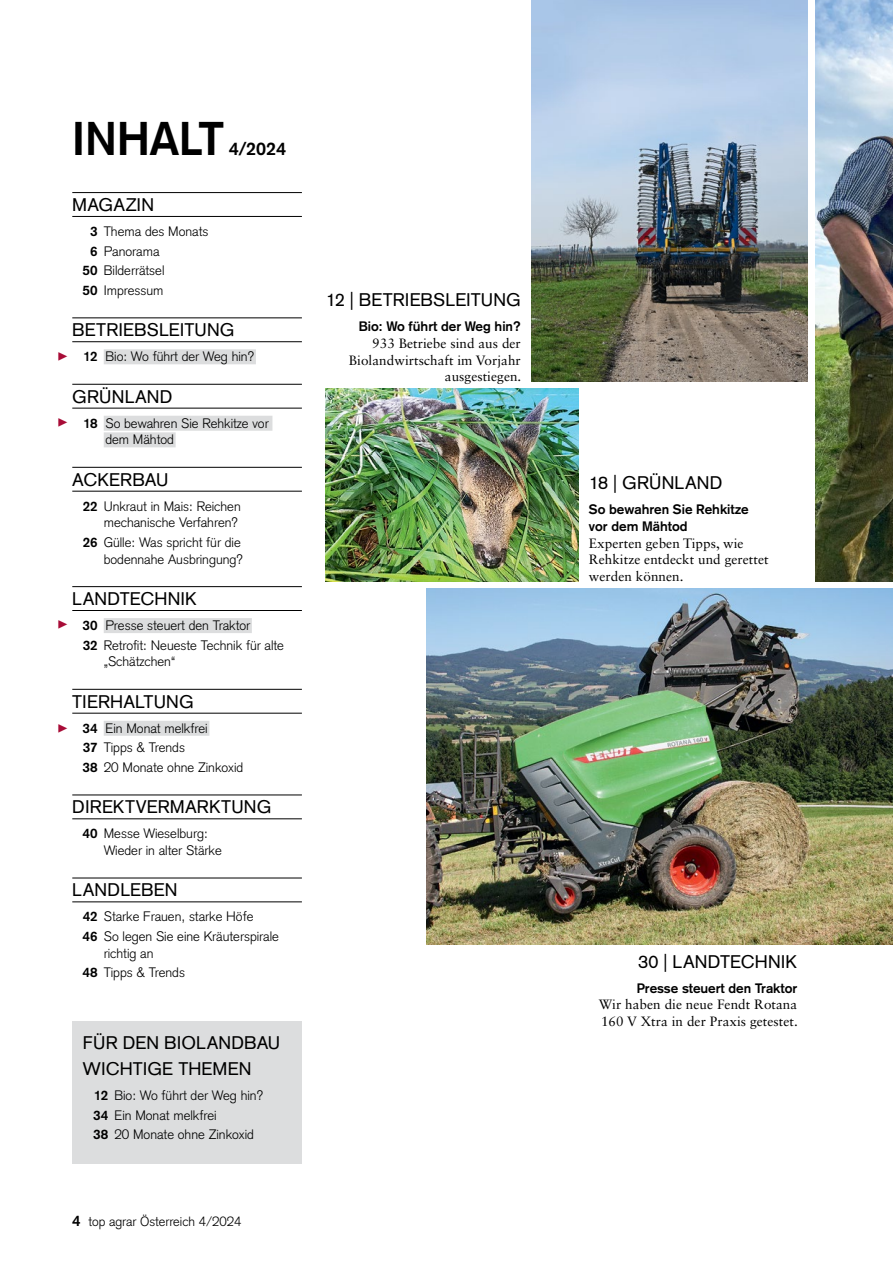
<style>
.page{position:relative;width:893px;height:1263px;background:#fff}
.page>*{position:absolute;margin:0;border:0;box-sizing:border-box;transform-origin:0 0}
.GT_Inhalt_Titel{font:700 46.5px "Basic Commercial LT Pro";color:#000}
.GT_Inhalt_Rubrik{font:18px/25.5px "Basic Commercial LT Pro";letter-spacing:.005em;color:#000}
.GT_Inhalt_Beschreibu{font:18px "Basic Commercial LT Pro";letter-spacing:.005em;color:#000}
.GT_Inhalt_Titel-2{font:700 18px "Basic Commercial LT Pro";color:#000}
.t1{font:18px "Minion Pro";color:#a80c37}
.GT_Inhalt{font:300 13.5px/16.6px "Basic Commercial LT Pro";color:#000}
.KM_Textanlauf{font:13.5px/16.6px "Sabon LT Std";letter-spacing:.005em;color:#000;text-align:right}
.t2{font:300 13.2px "Basic Commercial LT Pro";color:#000}
.s1{font-weight:700}
.s2{font-weight:700;font-size:15px}
.s3{font-family:"Basic Commercial LT Pro";font-weight:700}
</style>
<div class="page">
<img style="left:531px;top:0;width:277px;height:381px">
<img style="left:815px;top:0;width:78px;height:581px">
<img style="left:325px;top:388px;width:253px;height:193px">
<img style="left:426px;top:589px;width:467px;height:355px">
<hr style="left:72px;top:192px;width:230px;height:1px;background:#000">
<hr style="left:72px;top:216px;width:230px;height:1px;background:#000">
<hr style="left:72px;top:317px;width:230px;height:1px;background:#000">
<hr style="left:72px;top:341px;width:230px;height:1px;background:#000">
<div style="left:104px;top:349px;width:152px;height:15px;background:#dcddde"></div>
<hr style="left:72px;top:384px;width:230px;height:1px;background:#000">
<hr style="left:72px;top:408px;width:230px;height:1px;background:#000">
<div style="left:104px;top:416px;width:168px;height:15px;background:#dcddde"></div>
<div style="left:104px;top:432px;width:72px;height:15px;background:#dcddde"></div>
<hr style="left:72px;top:467px;width:230px;height:1px;background:#000">
<hr style="left:72px;top:491px;width:230px;height:1px;background:#000">
<hr style="left:72px;top:586px;width:230px;height:1px;background:#000">
<hr style="left:72px;top:610px;width:230px;height:1px;background:#000">
<div style="left:104px;top:618px;width:148px;height:15px;background:#dcddde"></div>
<hr style="left:72px;top:689px;width:230px;height:1px;background:#000">
<hr style="left:72px;top:713px;width:230px;height:1px;background:#000">
<div style="left:104px;top:721px;width:105px;height:15px;background:#dcddde"></div>
<hr style="left:72px;top:794px;width:230px;height:1px;background:#000">
<hr style="left:72px;top:818px;width:230px;height:1px;background:#000">
<hr style="left:72px;top:877px;width:230px;height:1px;background:#000">
<hr style="left:72px;top:901px;width:230px;height:1px;background:#000">
<div style="left:72px;top:1021px;width:230px;height:143px;background:#dcddde"></div>
<p class="GT_Inhalt_Titel" style="left:72px;top:111px;width:153px">INHALT</p>
<p class="GT_Inhalt_Titel-2" style="left:229px;top:138px;width:59px">4/2024</p>
<p class="GT_Inhalt_Rubrik" style="left:72px;top:192px;width:83px">MAGAZIN</p>
<p class="GT_Inhalt" style="left:90px;top:223px;width:120px"><span class="s1">3</span> Thema des Monats</p>
<p class="GT_Inhalt" style="left:90px;top:243px;width:71px"><span class="s1">6</span> Panorama</p>
<p class="GT_Inhalt" style="left:82px;top:262px;width:84px"><span class="s1">50</span> Bilderrätsel</p>
<p class="GT_Inhalt" style="left:82px;top:282px;width:83px"><span class="s1">50</span> Impressum</p>
<p class="GT_Inhalt_Rubrik" style="left:72px;top:317px;width:164px">BETRIEBSLEITUNG</p>
<p class="GT_Inhalt" style="left:83px;top:348px;width:172px"><span class="s1">12</span> Bio: Wo führt der Weg hin?</p>
<p class="GT_Inhalt_Rubrik" style="left:72px;top:383px;width:102px">GRÜNLAND</p>
<p class="GT_Inhalt" style="left:105px;top:415px;width:165px;text-indent:-22px"><span class="s1">18</span> So bewahren Sie Rehkitze vor dem Mähtod</p>
<p class="GT_Inhalt_Rubrik" style="left:72px;top:466px;width:98px">ACKERBAU</p>
<p class="GT_Inhalt" style="left:83px;top:498px;width:160px;text-align:right"><span class="s1">22</span> Unkraut in Mais: Reichen mechanische Verfahren?</p>
<p class="GT_Inhalt" style="left:83px;top:534px;width:162px;text-align:right"><span class="s1">26</span> Gülle: Was spricht für die bodennahe Ausbringung?</p>
<p class="GT_Inhalt_Rubrik" style="left:72px;top:586px;width:126px">LANDTECHNIK</p>
<p class="GT_Inhalt" style="left:82px;top:617px;width:169px"><span class="s1">30</span> Presse steuert den Traktor</p>
<p class="GT_Inhalt" style="left:104px;top:637px;width:182px;text-indent:-21px"><span class="s1">32</span> Retrofit: Neueste Technik für alte „Schätzchen“</p>
<p class="GT_Inhalt_Rubrik" style="left:72px;top:688px;width:123px">TIERHALTUNG</p>
<p class="GT_Inhalt" style="left:83px;top:720px;width:127px"><span class="s1">34</span> Ein Monat melkfrei</p>
<p class="GT_Inhalt" style="left:83px;top:739px;width:104px"><span class="s1">37</span> Tipps &amp; Trends</p>
<p class="GT_Inhalt" style="left:82px;top:759px;width:162px"><span class="s1">38</span> 20 Monate ohne Zinkoxid</p>
<p class="GT_Inhalt_Rubrik" style="left:72px;top:794px;width:201px">DIREKTVERMARKTUNG</p>
<p class="GT_Inhalt" style="left:104px;top:825px;width:120px;text-indent:-21px"><span class="s1">40</span> Messe Wieselburg:<br>Wieder in alter Stärke</p>
<p class="GT_Inhalt_Rubrik" style="left:72px;top:877px;width:107px">LANDLEBEN</p>
<p class="GT_Inhalt" style="left:83px;top:908px;width:172px"><span class="s1">42</span> Starke Frauen, starke Höfe</p>
<p class="GT_Inhalt" style="left:104px;top:928px;width:177px;text-indent:-21px"><span class="s1">46</span> So legen Sie eine Kräuterspirale richtig an</p>
<p class="GT_Inhalt" style="left:82px;top:964px;width:104px"><span class="s1">48</span> Tipps &amp; Trends</p>
<p class="t1" style="left:57px;top:343px;width:12px">▶</p>
<p class="t1" style="left:57px;top:410px;width:12px">▶</p>
<p class="t1" style="left:57px;top:611px;width:12px">▶</p>
<p class="t1" style="left:57px;top:715px;width:12px">▶</p>
<p class="GT_Inhalt_Rubrik" style="left:83px;top:1030px;width:199px">FÜR DEN BIOLANDBAU<br>WICHTIGE THEMEN</p>
<p class="GT_Inhalt" style="left:94px;top:1087px;width:171px"><span class="s1">12</span> Bio: Wo führt der Weg hin?</p>
<p class="GT_Inhalt" style="left:93px;top:1106px;width:125px"><span class="s1">34</span> Ein Monat melkfrei</p>
<p class="GT_Inhalt" style="left:93px;top:1126px;width:162px"><span class="s1">38</span> 20 Monate ohne Zinkoxid</p>
<p class="t2" style="left:72px;top:1213px;width:171px"><span class="s2">4</span> top agrar Österreich 4/2024</p>
<p class="GT_Inhalt_Beschreibu" style="left:326px;top:289px;width:197px">12 | BETRIEBSLEITUNG</p>
<p class="KM_Textanlauf" style="left:349px;top:318px;width:174px"><span class="s3">Bio: Wo führt der Weg hin?<br></span>933 Betriebe sind aus der<br>Biolandwirtschaft im Vorjahr ausgestiegen.</p>
<p class="GT_Inhalt_Beschreibu" style="left:589px;top:472px;width:135px">18 | GRÜNLAND</p>
<p class="KM_Textanlauf" style="left:589px;top:501px;width:181px;text-align:left"><span class="s3">So bewahren Sie Rehkitze vor dem Mähtod<br></span>Experten geben Tipps, wie<br>Rehkitze entdeckt und gerettet werden können.</p>
<p class="GT_Inhalt_Beschreibu" style="left:638px;top:951px;width:161px">30 | LANDTECHNIK</p>
<p class="KM_Textanlauf" style="left:599px;top:979px;width:200px;text-align:justify;text-indent:38px"><span class="s3">Presse steuert den Traktor </span>Wir haben die neue Fendt Rotana 160 V Xtra in der Praxis getestet.</p>
</div>
